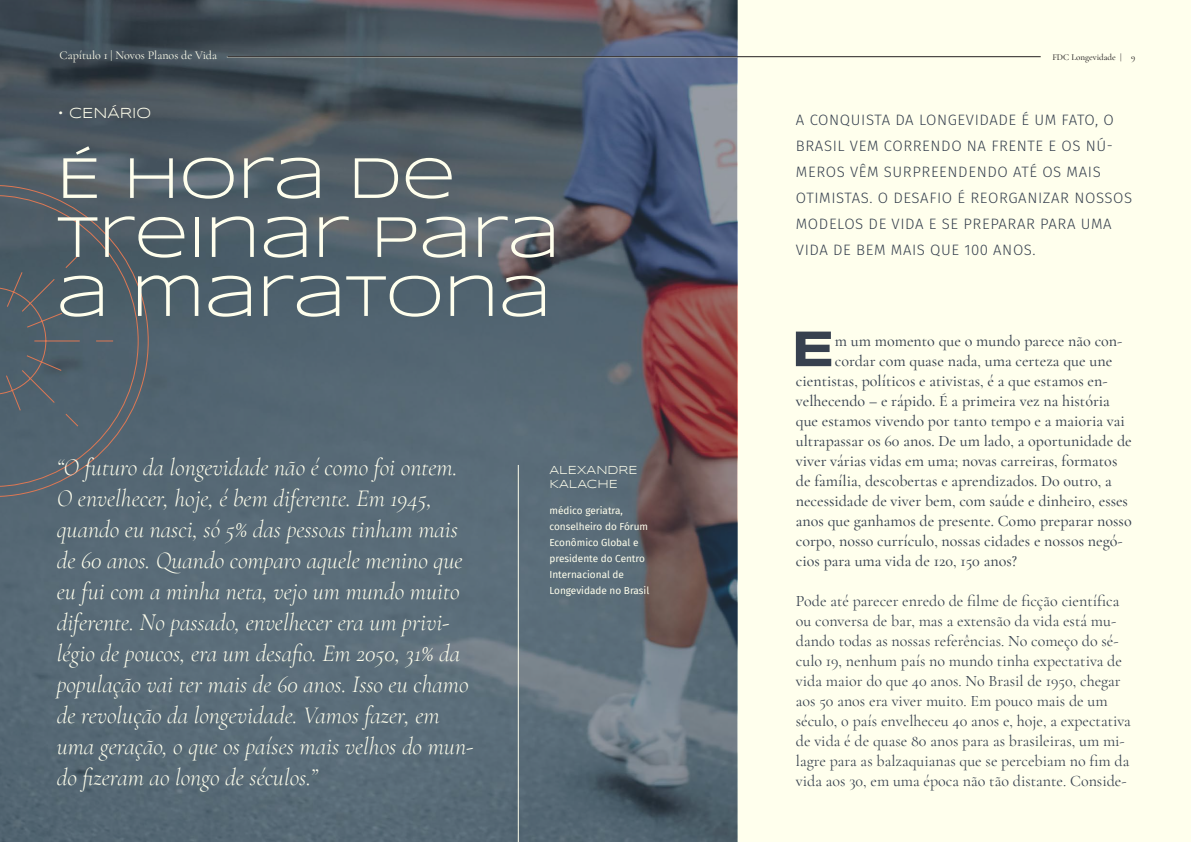
<style>
.page{position:relative;width:1191px;height:842px;background:#ffffed}
.page>*{position:absolute;margin:0;border:0;box-sizing:border-box;transform-origin:0 0}
.t1{font:59px "Syncopate";color:#ffffed}
.Paragrafo_inicial{font:700 51.5px "Syncopate";color:#37414f}
.t2{font:italic 300 24px/31px "Cormorant Garamond";color:#ffffed}
.Paragrafo_inicial-2{font:500 16px "Cormorant Garamond";color:#37414f}
.t3{font:16px/20px "Cormorant Garamond";color:#37414f}
.t4{font:300 15px/26px "Fira Sans";letter-spacing:.04em;color:#37414f}
.t5{font:15px "Syncopate";color:#ffffed}
.t6{font:12px "Cormorant Garamond";color:#ffffed}
.t7{font:12px/14px "Syncopate";color:#ffffed}
.t8{font:10px "Fira Sans";color:#ffffed}
.t9{font:500 9px "Cormorant Garamond";color:#231f20}
</style>
<div class="page">
<img style="left:0;top:0;width:737px;height:842px">
<hr style="left:518px;top:465px;width:1px;height:377px;background:#ffffed">
<svg style="left:0;top:184px;width:149px;height:314px;background:#52606a"></svg>
<hr style="left:227px;top:57px;width:813px;height:1px;background:#231f20">
<p class="t6" style="left:60px;top:48px;width:159px">Capítulo 1 | Novos Planos de Vida</p>
<p class="t5" style="left:58px;top:105px;width:95px">• CENÁRIO</p>
<p class="t1" style="left:57px;top:145px;width:400px">É HORA DE</p>
<p class="t1" style="left:57px;top:204px;width:505px">TREINAR PARA</p>
<p class="t1" style="left:57px;top:263px;width:496px">A MARATONA</p>
<p class="t2" style="left:57px;top:452px;width:418px">“O futuro da longevidade não é como foi ontem.<br>O envelhecer, hoje, é bem diferente. Em 1945, quando eu nasci, só 5% das pessoas tinham mais de 60 anos. Quando comparo aquele menino que eu fui com a minha neta, vejo um mundo muito diferente. No passado, envelhecer era um privi&shy;légio de poucos, era um desafio. Em 2050, 31% da população vai ter mais de 60 anos. Isso eu chamo de revolução da longevidade. Vamos fazer, em uma geração, o que os países mais velhos do mun&shy;do fizeram ao longo de séculos.”</p>
<p class="t7" style="left:549px;top:463px;width:90px">ALEXANDRE<br>KALACHE</p>
<p class="t8" style="left:549px;top:503px;width:75px">médico geriatra,</p>
<p class="t8" style="left:549px;top:519px;width:100px">conselheiro do Fórum</p>
<p class="t8" style="left:549px;top:535px;width:90px">Econômico Global e</p>
<p class="t8" style="left:549px;top:551px;width:97px">presidente do Centro</p>
<p class="t8" style="left:549px;top:567px;width:76px">Internacional de</p>
<p class="t8" style="left:549px;top:583px;width:101px">Longevidade no Brasil</p>
<p class="t9" style="left:1052px;top:52px;width:84px">FDC Longevidade | 9</p>
<p class="t4" style="left:796px;top:107px;width:338px">A CONQUISTA DA LONGEVIDADE É UM FATO, O BRASIL VEM CORRENDO NA FRENTE E OS NÚ-MEROS VÊM SURPREENDENDO ATÉ OS MAIS OTIMISTAS. O DESAFIO É REORGANIZAR NOSSOS MODELOS DE VIDA E SE PREPARAR PARA UMA VIDA DE BEM MAIS QUE 100 ANOS.</p>
<p class="Paragrafo_inicial" style="left:790px;top:317px;width:46px">E</p>
<p class="Paragrafo_inicial-2" style="left:835px;top:331px;width:289px">m um momento que o mundo parece não con-</p>
<p class="Paragrafo_inicial-2" style="left:835px;top:351px;width:279px">cordar com quase nada, uma certeza que une</p>
<p class="Paragrafo_inicial-2" style="left:796px;top:371px;width:313px">cientistas, políticos e ativistas, é a que estamos en-</p>
<p class="Paragrafo_inicial-2" style="left:796px;top:391px;width:316px">velhecendo – e rápido. É a primeira vez na história</p>
<p class="Paragrafo_inicial-2" style="left:796px;top:411px;width:330px">que estamos vivendo por tanto tempo e a maioria vai</p>
<p class="Paragrafo_inicial-2" style="left:796px;top:431px;width:337px">ultrapassar os 60 anos. De um lado, a oportunidade de</p>
<p class="Paragrafo_inicial-2" style="left:796px;top:451px;width:323px">viver várias vidas em uma; novas carreiras, formatos</p>
<p class="Paragrafo_inicial-2" style="left:796px;top:471px;width:317px">de família, descobertas e aprendizados. Do outro, a</p>
<p class="Paragrafo_inicial-2" style="left:796px;top:491px;width:334px">necessidade de viver bem, com saúde e dinheiro, esses</p>
<p class="Paragrafo_inicial-2" style="left:796px;top:511px;width:337px">anos que ganhamos de presente. Como preparar nosso</p>
<p class="Paragrafo_inicial-2" style="left:796px;top:531px;width:328px">corpo, nosso currículo, nossas cidades e nossos negó-</p>
<p class="Paragrafo_inicial-2" style="left:796px;top:551px;width:223px">cios para uma vida de 120, 150 anos?</p>
<p class="t3" style="left:796px;top:591px;width:336px">Pode até parecer enredo de filme de ficção científica ou conversa de bar, mas a extensão da vida está mu&shy;dando todas as nossas referências. No começo do sé&shy;culo 19, nenhum país no mundo tinha expectativa de vida maior do que 40 anos. No Brasil de 1950, chegar aos 50 anos era viver muito. Em pouco mais de um século, o país envelheceu 40 anos e, hoje, a expectativa de vida é de quase 80 anos para as brasileiras, um mi&shy;lagre para as balzaquianas que se percebiam no fim da vida aos 30, em uma época não tão distante. Conside-</p>
</div>
